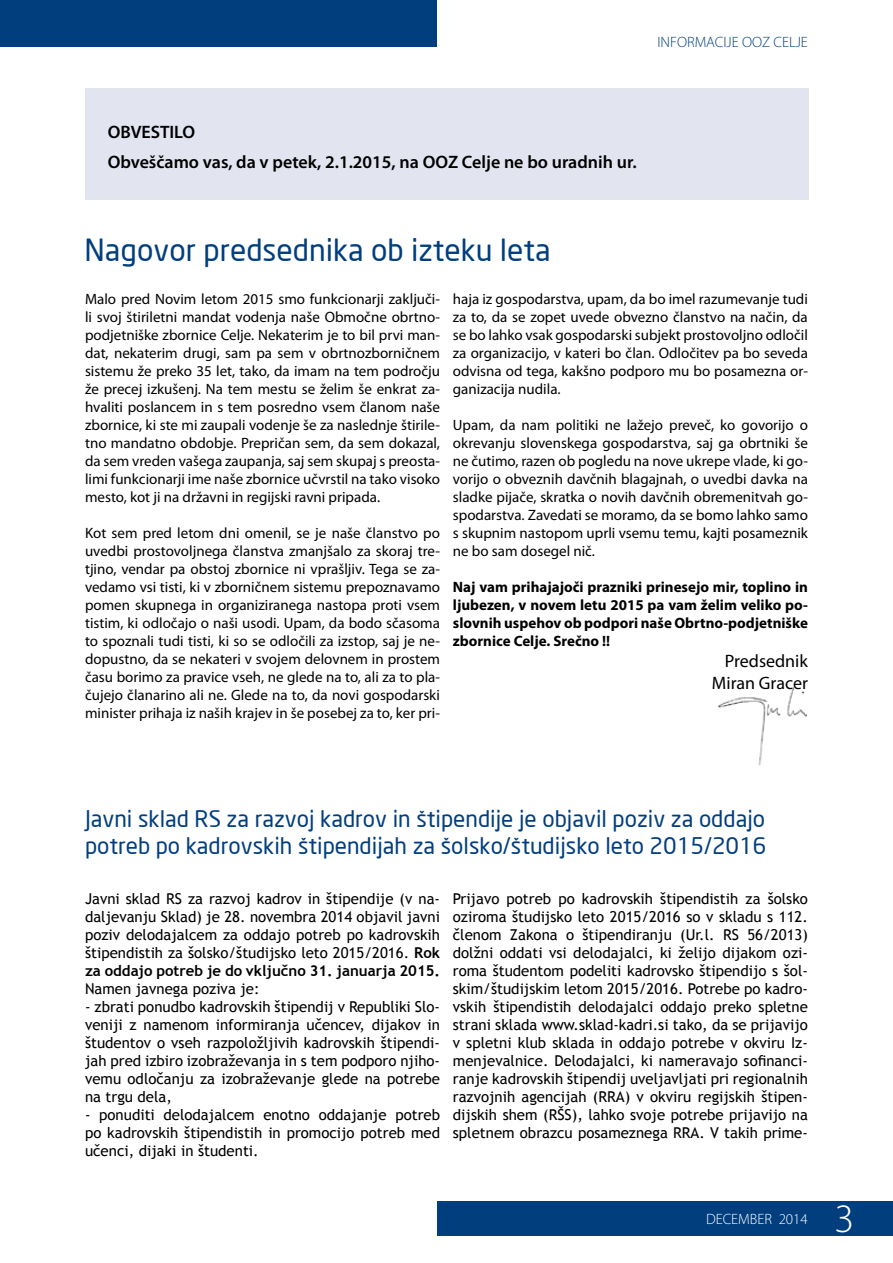
<style>
.page{position:relative;width:893px;height:1263px;background:#fff}
.page>*{position:absolute;margin:0;border:0;box-sizing:border-box;transform-origin:0 0}
.t1{font:300 40.5px "Myriad Pro";color:#fff}
.t2{font:30px "S Dlight";color:#003e7e}
.t3{font:22.5px/27px "S Dlight";color:#003e7e}
.t4{font:600 18px/30.2px "Myriad Pro";color:#000}
.t5{font:18px/21.6px "Myriad Pro";color:#000;text-align:right}
.t6{font:15px/18px "Myriad Pro";color:#000;text-align:justify}
.t7{font:15px/18px "Trebuchet MS";color:#000;text-align:justify}
.t8{font:700 15px/18px "Myriad Pro";color:#000;text-align:justify}
.t9{font:300 15px "Myriad Pro";color:#003e7e}
.t10{font:300 15px "Myriad Pro";color:#fff}
.s1{font-weight:700}
</style>
<div class="page">
<div style="left:437px;top:1201px;width:456px;height:34px;background:#003e7e"></div>
<div style="left:0;top:0;width:437px;height:47px;background:#003e7e"></div>
<img style="left:718px;top:686px;width:89px;height:79px">
<div style="left:85px;top:89px;width:723px;height:111px;background:#e2e4ef"></div>
<p class="t9" style="left:657px;top:33px;width:152px">INFORMACIJE OOZ CELJE</p>
<p class="t4" style="left:108px;top:117px;width:530px">OBVESTILO<br>Obveščamo vas, da v petek, 2.1.2015, na OOZ Celje ne bo uradnih ur.</p>
<h2 class="t2" style="left:85px;top:233px;width:468px">Nagovor predsednika ob izteku leta</h2>
<p class="t6" style="left:85px;top:289px;width:357px">Malo pred Novim letom 2015 smo funkcionarji zaključi&shy;li svoj štiriletni mandat vodenja naše Območne obrtno&shy;podjetniške zbornice Celje. Nekaterim je to bil prvi man&shy;dat, nekaterim drugi, sam pa sem v obrtnozborničnem sistemu že preko 35 let, tako, da imam na tem področju že precej izkušenj. Na tem mestu se želim še enkrat za&shy;hvaliti poslancem in s tem posredno vsem članom naše zbornice, ki ste mi zaupali vodenje še za naslednje štirile&shy;tno mandatno obdobje. Prepričan sem, da sem dokazal, da sem vreden vašega zaupanja, saj sem skupaj s preosta&shy;limi funkcionarji ime naše zbornice učvrstil na tako visoko mesto, kot ji na državni in regijski ravni pripada.</p>
<p class="t6" style="left:85px;top:523px;width:357px">Kot sem pred letom dni omenil, se je naše članstvo po uvedbi prostovoljnega članstva zmanjšalo za skoraj tre&shy;tjino, vendar pa obstoj zbornice ni vprašljiv. Tega se za&shy;vedamo vsi tisti, ki v zborničnem sistemu prepoznavamo pomen skupnega in organiziranega nastopa proti vsem tistim, ki odločajo o naši usodi. Upam, da bodo sčasoma to spoznali tudi tisti, ki so se odločili za izstop, saj je ne&shy;dopustno, da se nekateri v svojem delovnem in prostem času borimo za pravice vseh, ne glede na to, ali za to pla&shy;čujejo članarino ali ne. Glede na to, da novi gospodarski minister prihaja iz naših krajev in še posebej za to, ker pri-</p>
<p class="t6" style="left:453px;top:289px;width:357px">haja iz gospodarstva, upam, da bo imel razumevanje tudi za to, da se zopet uvede obvezno članstvo na način, da se bo lahko vsak gospodarski subjekt prostovoljno odločil za organizacijo, v kateri bo član. Odločitev pa bo seveda odvisna od tega, kakšno podporo mu bo posamezna or&shy;ganizacija nudila.</p>
<p class="t6" style="left:453px;top:415px;width:357px">Upam, da nam politiki ne lažejo preveč, ko govorijo o okrevanju slovenskega gospodarstva, saj ga obrtniki še ne čutimo, razen ob pogledu na nove ukrepe vlade, ki go&shy;vorijo o obveznih davčnih blagajnah, o uvedbi davka na sladke pijače, skratka o novih davčnih obremenitvah go&shy;spodarstva. Zavedati se moramo, da se bomo lahko samo s skupnim nastopom uprli vsemu temu, kajti posameznik ne bo sam dosegel nič.</p>
<p class="t8" style="left:453px;top:577px;width:357px">Naj vam prihajajoči prazniki prinesejo mir, toplino in ljubezen, v novem letu 2015 pa vam želim veliko po&shy;slovnih uspehov ob podpori naše Obrtno-podjetniške zbornice Celje. Srečno !!</p>
<p class="t5" style="left:712px;top:650px;width:98px">Predsednik<br>Miran Gracer</p>
<h3 class="t3" style="left:85px;top:805px;width:683px">Javni sklad RS za razvoj kadrov in štipendije je objavil poziv za oddajo potreb po kadrovskih štipendijah za šolsko/študijsko leto 2015/2016</h3>
<p class="t7" style="left:85px;top:890px;width:357px">Javni sklad RS za razvoj kadrov in štipendije (v na&shy;daljevanju Sklad) je 28. novembra 2014 objavil javni poziv delodajalcem za oddajo potreb po kadrovskih štipendistih za šolsko/študijsko leto 2015/2016. <span class="s1">Rok za oddajo potreb je do vključno 31. januarja 2015.</span></p>
<p class="t7" style="left:85px;top:980px;width:176px">Namen javnega poziva je:</p>
<p class="t7" style="left:85px;top:998px;width:357px">- zbrati ponudbo kadrovskih štipendij v Republiki Slo&shy;veniji z namenom informiranja učencev, dijakov in študentov o vseh razpoložljivih kadrovskih štipendi&shy;jah pred izbiro izobraževanja in s tem podporo njiho&shy;vemu odločanju za izobraževanje glede na potrebe na trgu dela,</p>
<p class="t7" style="left:85px;top:1106px;width:357px">- ponuditi delodajalcem enotno oddajanje potreb po kadrovskih štipendistih in promocijo potreb med učenci, dijaki in študenti.</p>
<p class="t7" style="left:453px;top:890px;width:357px">Prijavo potreb po kadrovskih štipendistih za šolsko oziroma študijsko leto 2015/2016 so v skladu s 112. členom Zakona o štipendiranju (Ur.l. RS 56/2013) dolžni oddati vsi delodajalci, ki želijo dijakom ozi&shy;roma študentom podeliti kadrovsko štipendijo s šol&shy;skim/študijskim letom 2015/2016. Potrebe po kadro&shy;vskih štipendistih delodajalci oddajo preko spletne strani sklada www.sklad-kadri.si tako, da se prijavijo v spletni klub sklada in oddajo potrebe v okviru Iz&shy;menjevalnice. Delodajalci, ki nameravajo sofinanci&shy;ranje kadrovskih štipendij uveljavljati pri regionalnih razvojnih agencijah (RRA) v okviru regijskih štipen&shy;dijskih shem (RŠS), lahko svoje potrebe prijavijo na spletnem obrazcu posameznega RRA. V takih prime-</p>
<p class="t10" style="left:706px;top:1211px;width:103px">DECEMBER 2014</p>
<h1 class="t1" style="left:835px;top:1196px;width:21px">3</h1>
</div>
